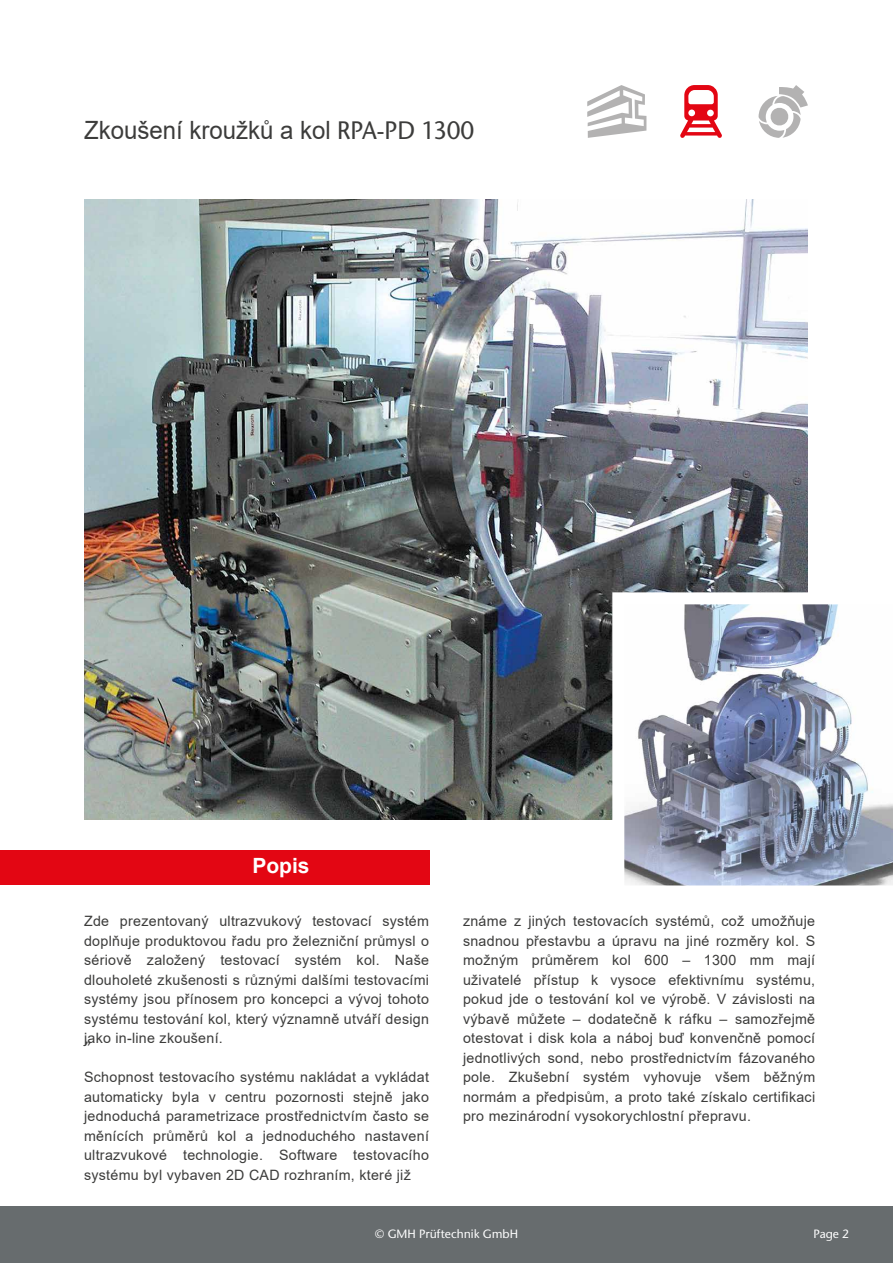
<style>
.page{position:relative;width:893px;height:1263px;background:#fff}
.page>*{position:absolute;margin:0;border:0;box-sizing:border-box;transform-origin:0 0}
.t1{font:25.2px "Arial";color:#3c3c3b;scale:.95 1}
.t2{font:700 21px "Arial";color:#fff}
.t3{font:14.25px/19.5px "Arial";letter-spacing:.02em;color:#3c3c3b;text-align:justify}
.t4{font:500 14.25px "Stone Sans ITC Std";color:#3c3c3b}
.t5{font:500 12px "Stone Sans ITC Std";color:#fff}
.s1{font-family:"Stone Sans ITC Std";font-weight:500}
</style>
<div class="page">
<div style="left:0;top:1206px;width:893px;height:57px;background:#676c6e"></div>
<svg style="left:587px;top:85px;width:59px;height:53px"></svg>
<svg style="left:680px;top:85px;width:42px;height:53px"></svg>
<svg style="left:759px;top:85px;width:49px;height:53px"></svg>
<img style="left:84px;top:200px;width:724px;height:619px">
<svg style="left:606px;top:586px;width:287px;height:300px"></svg>
<div style="left:0;top:850px;width:429px;height:34px;background:#e30613"></div>
<h1 class="t1" style="left:84px;top:113px;width:412px">Zkoušení kroužků a kol <span class="s1">RPA-PD 1300</span></h1>
<h2 class="t2" style="left:252px;top:851px;width:59px">Popis</h2>
<p class="t3" style="left:84px;top:911px;width:346px">Zde prezentovaný ultrazvukový testovací systém doplňuje produktovou řadu pro železniční průmysl o sériově založený testovací systém kol. Naše dlouholeté zkušenosti s různými dalšími testovacími systémy jsou přínosem pro koncepci a vývoj tohoto systému testování kol, který významně utváří design jako in-line zkoušení.</p>
<p class="t4" style="left:84px;top:1039px;width:9px">”</p>
<p class="t3" style="left:84px;top:1067px;width:346px">Schopnost testovacího systému nakládat a vykládat automaticky byla v centru pozornosti stejně jako jednoduchá parametrizace prostřednictvím často se měnících průměrů kol a jednoduchého nastavení ultrazvukové technologie. Software testovacího systému byl vybaven 2D CAD rozhraním, které již</p>
<p class="t3" style="left:463px;top:911px;width:354px">známe z jiných testovacích systémů, což umožňuje snadnou přestavbu a úpravu na jiné rozměry kol. S možným průměrem kol 600 – 1300 mm mají uživatelé přístup k vysoce efektivnímu systému, pokud jde o testování kol ve výrobě. V závislosti na výbavě můžete – dodatečně k ráfku – samozřejmě otestovat i disk kola a náboj buď konvenčně pomocí jednotlivých sond, nebo prostřednictvím fázovaného pole. Zkušební systém vyhovuje všem běžným normám a předpisům, a proto také získalo certifikaci pro mezinárodní vysokorychlostní přepravu.</p>
<p class="t5" style="left:375px;top:1226px;width:145px">© GMH Prüftechnik GmbH</p>
<p class="t5" style="left:813px;top:1226px;width:37px">Page 2</p>
</div>
